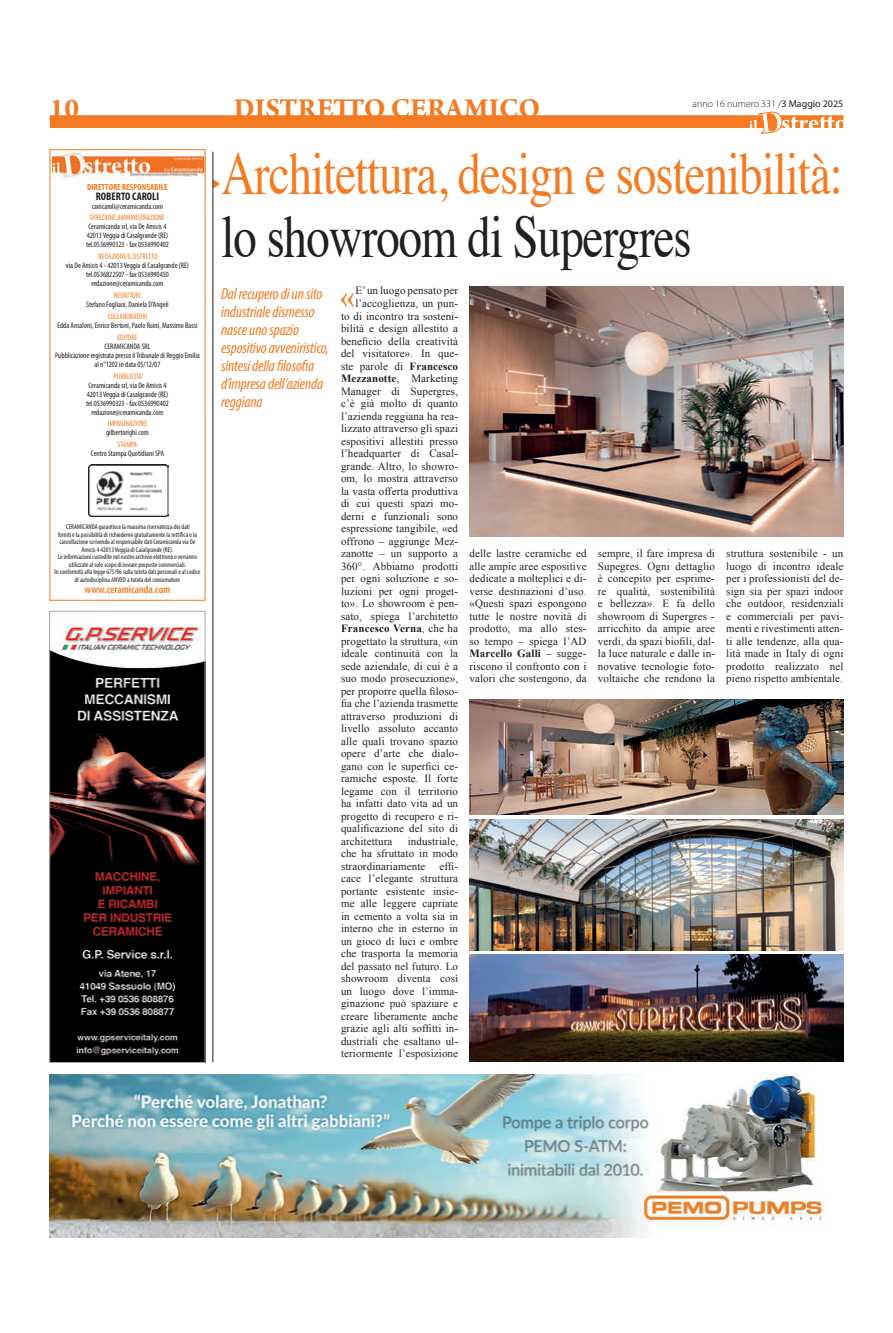
<style>
.page{position:relative;width:893px;height:1333px;background:#fff}
.page>*{position:absolute;margin:0;border:0;box-sizing:border-box;transform-origin:0 0}
.t1{font:60px "Times";letter-spacing:-.02em;color:#f47b21;scale:.78 1}
.t2{font:60px "Times";letter-spacing:-.02em;color:#231f20;scale:.78 1}
.t3{font:29.9px "Times New Roman";color:#f47b21}
.t4{font:700 29px "Arno Pro";color:#f47b21}
.t5{font:italic condensed 16px/18px "Myriad Pro";letter-spacing:-.01em;color:#f47b21}
.t6{font:11px/12.5px "Times New Roman";letter-spacing:.01em;color:#231f20;text-align:justify}
.t7{font:700 11px "Times New Roman";letter-spacing:.01em;color:#231f20}
.t8{font:600 condensed 11px "Myriad Pro";color:#f47b21}
.t9{font:700 condensed 11px "Myriad Pro";color:#231f20}
.t10{font:300 10px "Myriad Pro";color:#231f20}
.t11{font:700 condensed 9px "Myriad Pro";color:#f47b21}
.t12{font:condensed 8px/9px "Myriad Pro";color:#231f20;text-align:center}
.t13{font:condensed 8px "Myriad Pro";color:#f47b21}
.t14{font:condensed 7px/7.5px "Myriad Pro";color:#231f20;text-align:center}
.s1{font-weight:400}
.s2{font-weight:700}
</style>
<div class="page">
<div style="left:50px;top:115px;width:793px;height:13px;background:#f47b21"></div>
<svg style="left:749px;top:111px;width:95px;height:23px"></svg>
<img style="left:52px;top:151px;width:151px;height:29px">
<img style="left:89px;top:465px;width:79px;height:51px">
<img style="left:51px;top:613px;width:152px;height:447px">
<div style="left:49px;top:611px;width:156px;height:451px;border:1px solid #a8a9ad"></div>
<svg style="left:214px;top:180px;width:6px;height:8px"></svg>
<hr style="left:213px;top:152px;width:1px;height:910px;background:#231f20">
<img style="left:469px;top:287px;width:374px;height:250px">
<img style="left:469px;top:699px;width:374px;height:115px">
<img style="left:469px;top:819px;width:374px;height:131px">
<img style="left:469px;top:954px;width:374px;height:106px">
<img style="left:50px;top:1074px;width:774px;height:163px">
<h3 class="t4" style="left:50px;top:91px;width:31px">10</h3>
<h3 class="t4" style="left:234px;top:91px;width:308px">DISTRETTO CERAMICO</h3>
<p class="t10" style="left:692px;top:98px;width:152px">anno 16 numero 331 /<span class="s1">3 Maggio 2025</span></p>
<p class="t11" style="left:87px;top:181px;width:82px">DIRETTORE RESPONSABILE</p>
<p class="t9" style="left:96px;top:189px;width:65px">ROBERTO CAROLI</p>
<p class="t12" style="left:92px;top:201px;width:73px">carocaroli@ceramicanda.com</p>
<p class="t13" style="left:90px;top:213px;width:76px">DIREZIONE,AMMINISTRAZIONE</p>
<p class="t12" style="left:86px;top:222px;width:84px;text-align:left">Ceramicanda srl, via De Amicis 4<br>42013 Veggia di Casalgrande (RE) tel.0536990323 - fax 0536990402</p>
<p class="t13" style="left:99px;top:252px;width:60px">REDAZIONE IL DSTRETTO</p>
<p class="t12" style="left:66px;top:261px;width:125px">via De Amicis 4 - 42013 Veggia di Casalgrande (RE) tel.0536822507 - fax 0536990450 redazione@ceramicanda.com</p>
<p class="t13" style="left:114px;top:290px;width:28px">REDATTORI</p>
<p class="t12" style="left:86px;top:300px;width:84px">Stefano Fogliani, Daniela D’Angeli</p>
<p class="t13" style="left:108px;top:311px;width:41px">COLLABORATORI</p>
<p class="t12" style="left:57px;top:321px;width:142px">Edda Ansaloni, Enrico Bertoni, Paolo Ruini, Massimo Bassi</p>
<p class="t13" style="left:117px;top:332px;width:22px">EDITORE</p>
<p class="t12" style="left:55px;top:341px;width:146px">CERAMICANDA SRL<br>Pubblicazione registrata presso il Tribunale di Reggio Emilia al n°1202 in data 05/12/07</p>
<p class="t13" style="left:114px;top:371px;width:31px">PUBBLICITA’</p>
<p class="t12" style="left:86px;top:380px;width:84px">Ceramicanda srl, via De Amicis 4<br>42013 Veggia di Casalgrande (RE) tel.0536990323 - fax 0536990402 redazione@ceramicanda.com</p>
<p class="t13" style="left:108px;top:419px;width:41px">IMPAGINAZIONE</p>
<p class="t12" style="left:106px;top:428px;width:44px">gilbertorighi.com</p>
<p class="t13" style="left:118px;top:440px;width:21px">STAMPA</p>
<p class="t12" style="left:91px;top:449px;width:75px">Centro Stampa Quotidiani SPA</p>
<p class="t14" style="left:55px;top:523px;width:147px">CERAMICANDA garantisce la massima riservatezza dei dati<br>forniti e la possibilità di richiederne gratuitamente la rettifica o la cancellazione scrivendo al responsabile dati Ceramicanda via De Amicis 4 42013 Veggia di Casalgrande (RE).<br>Le informazioni custodite nel nostro archivio elettronico verranno utilizzate al solo scopo di inviare proposte commerciali.<br>In conformità alla legge 675/96 sulla tutela dati personali e al codice di autodisciplina ANVED a tutela del consumatore</p>
<p class="t8" style="left:85px;top:583px;width:87px">www.ceramicanda.com</p>
<h1 class="t1" style="left:221px;top:118px;width:798px">Architettura, design e sostenibilità:</h1>
<h1 class="t2" style="left:221px;top:181px;width:604px">lo showroom di Supergres</h1>
<h3 class="t5" style="left:221px;top:284px;width:109px">Dal recupero di un sito industriale dismesso nasce uno spazio espositivo avveniristico, sintesi della filosofia d’impresa dell’azienda reggiana</h3>
<p class="t6" style="left:355px;top:284px;width:104px">E’ un luogo pensato per</p>
<p class="t6" style="left:355px;top:297px;width:104px">l’accoglienza, un pun-</p>
<p class="t6" style="left:341px;top:309px;width:119px">to di incontro tra sosteni-</p>
<p class="t6" style="left:341px;top:322px;width:119px">bilità e design allestito a</p>
<p class="t6" style="left:341px;top:334px;width:119px">beneficio della creatività</p>
<p class="t6" style="left:341px;top:347px;width:119px">del visitatore». In que-</p>
<p class="t6" style="left:341px;top:359px;width:119px">ste parole di <span class="s2">Francesco</span></p>
<p class="t7" style="left:341px;top:371px;width:119px">Mezzanotte<span class="s1">, Marketing</span></p>
<p class="t6" style="left:341px;top:384px;width:119px">Manager di Supergres,</p>
<p class="t6" style="left:341px;top:397px;width:119px">c’è già molto di quanto</p>
<p class="t6" style="left:341px;top:409px;width:119px">l’azienda reggiana ha rea-</p>
<p class="t6" style="left:341px;top:422px;width:119px">lizzato attraverso gli spazi</p>
<p class="t6" style="left:341px;top:434px;width:119px">espositivi allestiti presso</p>
<p class="t6" style="left:341px;top:447px;width:119px">l’headquarter di Casal-</p>
<p class="t6" style="left:341px;top:459px;width:119px">grande. Altro, lo showro-</p>
<p class="t6" style="left:341px;top:472px;width:119px">om, lo mostra attraverso</p>
<p class="t6" style="left:341px;top:484px;width:119px">la vasta offerta produttiva</p>
<p class="t6" style="left:341px;top:497px;width:119px">di cui questi spazi mo-</p>
<p class="t6" style="left:341px;top:509px;width:119px">derni e funzionali sono</p>
<p class="t6" style="left:341px;top:522px;width:119px">espressione tangibile, «ed</p>
<p class="t6" style="left:341px;top:534px;width:119px">offrono – aggiunge Mez-</p>
<p class="t6" style="left:341px;top:547px;width:119px">zanotte – un supporto a</p>
<p class="t6" style="left:341px;top:559px;width:119px">360°. Abbiamo prodotti</p>
<p class="t6" style="left:341px;top:572px;width:119px">per ogni soluzione e so-</p>
<p class="t6" style="left:341px;top:584px;width:119px">luzioni per ogni proget-</p>
<p class="t6" style="left:341px;top:597px;width:119px">to». Lo showroom è pen-</p>
<p class="t6" style="left:341px;top:609px;width:119px">sato, spiega l’architetto</p>
<p class="t7" style="left:341px;top:620px;width:119px">Francesco Verna<span class="s1">, che ha</span></p>
<p class="t6" style="left:341px;top:634px;width:119px">progettato la struttura, «in</p>
<p class="t6" style="left:341px;top:647px;width:119px">ideale continuità con la</p>
<p class="t6" style="left:341px;top:659px;width:119px">sede aziendale, di cui è a</p>
<p class="t6" style="left:341px;top:672px;width:119px">suo modo prosecuzione»,</p>
<p class="t6" style="left:341px;top:684px;width:119px">per proporre quella filoso-</p>
<p class="t6" style="left:341px;top:697px;width:119px">fia che l’azienda trasmette</p>
<p class="t6" style="left:341px;top:709px;width:119px">attraverso produzioni di</p>
<p class="t6" style="left:341px;top:722px;width:119px">livello assoluto accanto</p>
<p class="t6" style="left:341px;top:734px;width:119px">alle quali trovano spazio</p>
<p class="t6" style="left:341px;top:747px;width:119px">opere d’arte che dialo-</p>
<p class="t6" style="left:341px;top:759px;width:119px">gano con le superfici ce-</p>
<p class="t6" style="left:341px;top:772px;width:119px">ramiche esposte. Il forte</p>
<p class="t6" style="left:341px;top:784px;width:119px">legame con il territorio</p>
<p class="t6" style="left:341px;top:797px;width:119px">ha infatti dato vita ad un</p>
<p class="t6" style="left:341px;top:809px;width:119px">progetto di recupero e ri-</p>
<p class="t6" style="left:341px;top:822px;width:119px">qualificazione del sito di</p>
<p class="t6" style="left:341px;top:834px;width:53px">architettura</p>
<h2 class="t3" style="left:340px;top:280px;width:16px">«</h2>
<p class="t6" style="left:469px;top:547px;width:119px">delle lastre ceramiche ed alle ampie aree espositive dedicate a molteplici e di&shy;verse destinazioni d’uso. «Questi spazi espongono tutte le nostre novità di prodotto, ma allo stes&shy;so tempo – spiega l’AD <span class="s2">Marcello Galli</span> – sugge&shy;riscono il confronto con i valori che sostengono, da</p>
<p class="t6" style="left:598px;top:547px;width:119px">sempre, il fare impresa di Supegres. Ogni dettaglio è concepito per esprime&shy;re qualità, sostenibilità e bellezza». E fa dello showroom di Supergres - arricchito da ampie aree verdi, da spazi biofili, dal&shy;la luce naturale e dalle in&shy;novative tecnologie foto&shy;voltaiche che rendono la</p>
<p class="t6" style="left:726px;top:547px;width:119px">struttura sostenibile - un luogo di incontro ideale per i professionisti del de&shy;sign sia per spazi indoor che outdoor, residenziali e commerciali per pavi&shy;menti e rivestimenti atten&shy;ti alle tendenze, alla qua&shy;lità made in Italy di ogni prodotto realizzato nel pieno rispetto ambientale.</p>
<p class="t6" style="left:341px;top:834px;width:119px;text-indent:67px">industriale, che ha sfruttato in modo straordinariamente</p>
<p class="t6" style="left:341px;top:859px;width:119px;text-indent:98px">effi&shy;cace l’elegante struttura portante esistente insie&shy;me alle leggere capriate in cemento a volta sia in interno che in esterno in un gioco di luci e ombre che trasporta la memoria del passato nel futuro. Lo showroom diventa così un luogo dove l’imma&shy;ginazione può spaziare e creare liberamente anche grazie agli alti soffitti in&shy;dustriali che esaltano ul&shy;teriormente l’esposizione</p>
</div>
